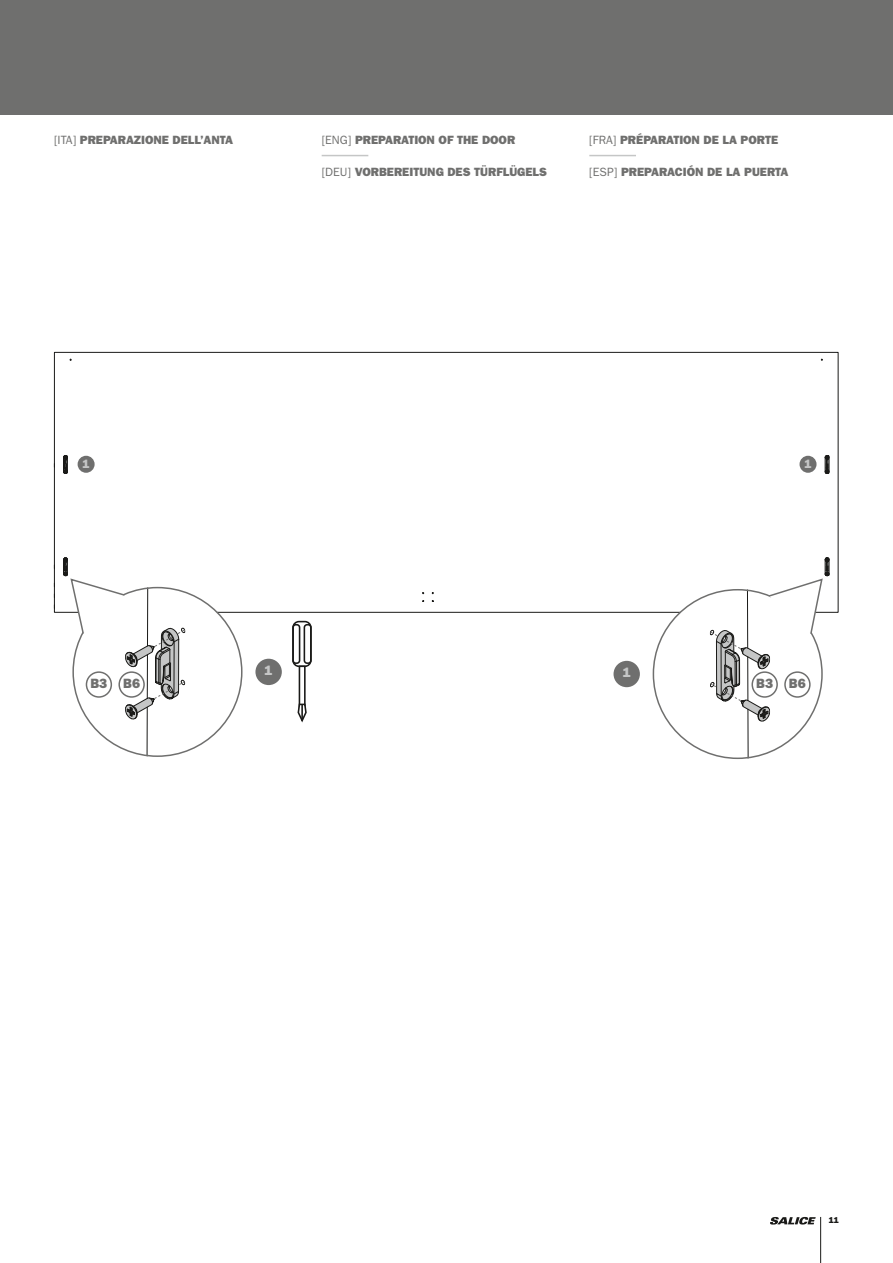
<style>
.page{position:relative;width:893px;height:1263px;background:#fff}
.page>*{position:absolute;margin:0;border:0;box-sizing:border-box;transform-origin:0 0}
.t1{font:13.5px "ITC Franklin Gothic Std Hvy";color:#6f6f6e}
.t2{font:13.5px "ITC Franklin Gothic Std Hvy";color:#c5c6c6}
.t3{font:12px "ITC Franklin Gothic Std Hvy";color:#6f6f6e}
.t4{font:12px "ITC Franklin Gothic Std Hvy";color:#c5c6c6}
.t5{font:8.55px "ITC Franklin Gothic Std Hvy";color:#1a1a18}
.s1{font-family:"ITC Franklin Gothic Std"}
</style>
<div class="page">
<div style="left:0;top:0;width:893px;height:115px;background:#6f6f6e"></div>
<div style="left:613px;top:661px;width:27px;height:26px;background:#6f6f6e;border-radius:50%"></div>
<svg style="left:63px;top:455px;width:5px;height:19px"></svg>
<svg style="left:825px;top:455px;width:5px;height:19px"></svg>
<hr style="left:322px;top:155px;width:46px;height:1px;background:#c5c6c6">
<hr style="left:589px;top:155px;width:47px;height:1px;background:#c5c6c6">
<div style="left:255px;top:659px;width:27px;height:26px;background:#6f6f6e;border-radius:50%"></div>
<svg style="left:293px;top:622px;width:18px;height:44px"></svg>
<div style="left:292px;top:621px;width:20px;height:46px;border:2px solid #1a1a18;border-radius:6px"></div>
<div style="left:292px;top:624px;width:8px;height:40px;border:2px solid #1a1a18;border-radius:3px"></div>
<div style="left:304px;top:624px;width:8px;height:40px;border:2px solid #1a1a18;border-radius:3px"></div>
<div style="left:299px;top:665px;width:7px;height:46px;border:2px solid #1a1a18"></div>
<svg style="left:297px;top:703px;width:10px;height:20px"></svg>
<div style="left:799px;top:456px;width:17px;height:17px;background:#6f6f6e;border-radius:50%"></div>
<div style="left:78px;top:456px;width:17px;height:17px;background:#6f6f6e;border-radius:50%"></div>
<svg style="left:63px;top:558px;width:123px;height:199px"></svg>
<svg style="left:710px;top:557px;width:120px;height:202px"></svg>
<div style="left:752px;top:672px;width:25px;height:25px;background:#fff;border-radius:50%"></div>
<div style="left:751px;top:671px;width:27px;height:27px;border:2px solid #6f6f6e;border-radius:50%"></div>
<div style="left:785px;top:672px;width:25px;height:25px;background:#fff;border-radius:50%"></div>
<div style="left:784px;top:671px;width:27px;height:27px;border:2px solid #6f6f6e;border-radius:50%"></div>
<hr style="left:820px;top:1217px;width:1px;height:46px;background:#1a1a18">
<svg style="left:770px;top:1217px;width:46px;height:7px"></svg>
<p class="t3" style="left:54px;top:133px;width:181px"><span class="s1">[ITA]</span> PREPARAZIONE DELL’ANTA</p>
<p class="t3" style="left:322px;top:133px;width:195px"><span class="s1">[ENG]</span> PREPARATION OF THE DOOR</p>
<p class="t3" style="left:322px;top:165px;width:227px"><span class="s1">[DEU]</span> VORBEREITUNG DES TÜRFLÜGELS</p>
<p class="t3" style="left:589px;top:133px;width:190px"><span class="s1">[FRA]</span> PRÉPARATION DE LA PORTE</p>
<p class="t3" style="left:589px;top:165px;width:201px"><span class="s1">[ESP]</span> PREPARACIÓN DE LA PUERTA</p>
<p class="t4" style="left:83px;top:457px;width:9px">1</p>
<p class="t4" style="left:804px;top:457px;width:9px">1</p>
<p class="t2" style="left:265px;top:662px;width:10px">1</p>
<p class="t2" style="left:623px;top:664px;width:10px">1</p>
<p class="t1" style="left:90px;top:675px;width:51px">B3 B6</p>
<p class="t1" style="left:756px;top:675px;width:51px">B3 B6</p>
<p class="t5" style="left:829px;top:1215px;width:12px">11</p>
</div>
